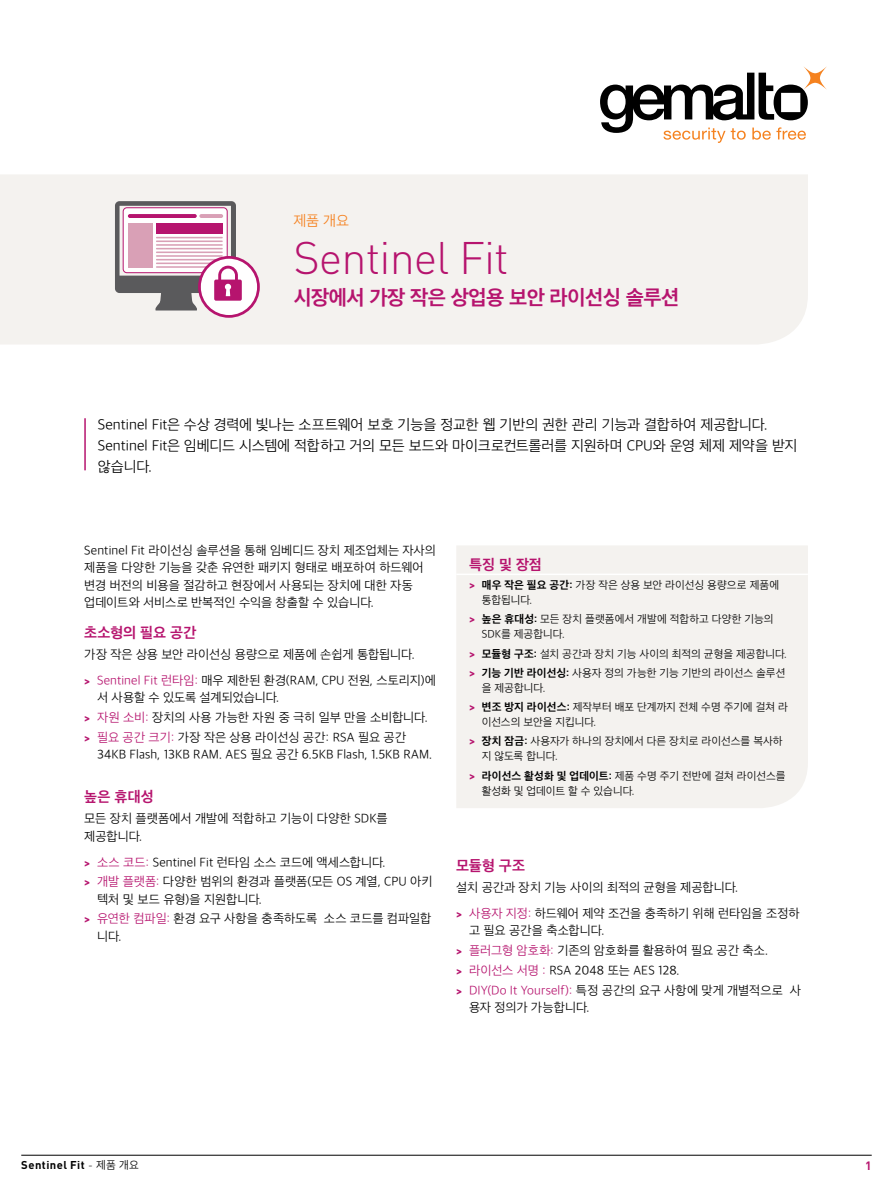
<style>
.page{position:relative;width:893px;height:1191px;background:#fff}
.page>*{position:absolute;margin:0;border:0;box-sizing:border-box;transform-origin:0 0}
.t1{font:300 45px "DIN Pro";letter-spacing:-.02em;color:#b6146e}
.t2{font:700 21px "Apple SD Gothic Neo";letter-spacing:-.02em;color:#b6146e}
.t3{font:300 15px/21px "Apple SD Gothic Neo";letter-spacing:-.005em;color:#000}
.t4{font:700 15px "Apple SD Gothic Neo";letter-spacing:.005em;color:#b6146e}
.t5{font:300 15px "Apple SD Gothic Neo";color:#f58220}
.t6{font:300 12.9px/19.8px "Apple SD Gothic Neo";color:#000}
.t7{font:700 12px "DIN Pro";color:#b6146e}
.t8{font:300 11.25px/19.2px "Apple SD Gothic Neo";color:#000}
.t9{font:700 11.25px "DIN Pro";letter-spacing:.04em;color:#000}
.s1{font-family:"DIN Pro";font-weight:700;font-size:11.25px;color:#b6146e}
.s2{color:#b6146e}
.s3{font-family:"DIN Pro";font-weight:700;color:#b6146e}
.s4{font-weight:700}
.s5{font-weight:300}
.s6{font-family:"Apple SD Gothic Neo";font-weight:300}
</style>
<div class="page">
<hr style="left:21px;top:1155px;width:851px;height:1px;background:#000">
<div style="left:0;top:175px;width:808px;height:169px;background:#f4f2ef"></div>
<hr style="left:84px;top:418px;width:2px;height:52px;background:#b6146e">
<svg style="left:600px;top:66px;width:227px;height:77px"></svg>
<svg style="left:115px;top:201px;width:145px;height:117px"></svg>
<div style="left:456px;top:546px;width:352px;height:262px;background:#f4f2ef"></div>
<hr style="left:456px;top:573px;width:352px;height:2px;background:#fff">
<p class="t5" style="left:293px;top:213px;width:57px">제품 개요</p>
<h1 class="t1" style="left:293px;top:227px;width:217px">Sentinel Fit</h1>
<h2 class="t2" style="left:293px;top:288px;width:387px">시장에서 가장 작은 상업용 보안 라이선싱 솔루션</h2>
<p class="t3" style="left:98px;top:414px;width:701px">Sentinel Fit은 수상 경력에 빛나는 소프트웨어 보호 기능을 정교한 웹 기반의 권한 관리 기능과 결합하여 제공합니다.<br>Sentinel Fit은 임베디드 시스템에 적합하고 거의 모든 보드와 마이크로컨트롤러를 지원하며 CPU와 운영 체제 제약을 받지 않습니다.</p>
<p class="t6" style="left:84px;top:543px;width:353px;line-height:17.2px">Sentinel Fit 라이선싱 솔루션을 통해 임베디드 장치 제조업체는 자사의 제품을 다양한 기능을 갖춘 유연한 패키지 형태로 배포하여 하드웨어 변경 버전의 비용을 절감하고 현장에서 사용되는 장치에 대한 자동 업데이트와 서비스로 반복적인 수익을 창출할 수 있습니다.</p>
<p class="t4" style="left:84px;top:626px;width:114px">초소형의 필요 공간</p>
<p class="t6" style="left:84px;top:642px;width:353px;line-height:25.8px">가장 작은 상용 보안 라이선싱 용량으로 제품에 손쉽게 통합됩니다.<br><span class="s1">&gt;</span> <span class="s2">Sentinel Fit 런타임:</span> 매우 제한된 환경(RAM, CPU 전원, 스토리지)에</p>
<p class="t6" style="left:84px;top:688px;width:345px;text-indent:13px">서 사용할 수 있도록 설계되었습니다.<br><span class="s1">&gt;</span> <span class="s2">자원 소비:</span> 장치의 사용 가능한 자원 중 극히 일부 만을 소비합니다. <span class="s1">&gt;</span> <span class="s2">필요 공간 크기:</span> 가장 작은 상용 라이선싱 공간: RSA 필요 공간</p>
<p class="t6" style="left:97px;top:745px;width:337px">34KB Flash, 13KB RAM. AES 필요 공간 6.5KB Flash, 1.5KB RAM.</p>
<p class="t4" style="left:84px;top:790px;width:71px">높은 휴대성</p>
<p class="t6" style="left:84px;top:811px;width:305px;line-height:17.2px">모든 장치 플랫폼에서 개발에 적합하고 기능이 다양한 SDK를 제공합니다.</p>
<p class="t6" style="left:84px;top:852px;width:350px"><span class="s1">&gt;</span> <span class="s2">소스 코드:</span> Sentinel Fit 런타임 소스 코드에 액세스합니다.<br><span class="s1">&gt;</span> <span class="s2">개발 플랫폼:</span> 다양한 범위의 환경과 플랫폼(모든 OS 계열, CPU 아키</p>
<p class="t6" style="left:84px;top:889px;width:349px;text-indent:13px">텍처 및 보드 유형)을 지원합니다.<br><span class="s1">&gt;</span> <span class="s2">유연한 컴파일:</span> 환경 요구 사항을 충족하도록 소스 코드를 컴파일합</p>
<p class="t6" style="left:97px;top:927px;width:26px">니다.</p>
<p class="t4" style="left:469px;top:558px;width:74px">특징 및 장점</p>
<p class="t8" style="left:482px;top:578px;width:299px;line-height:15px;text-indent:-13px"><span class="s3">&gt;</span> <span class="s4">매우 작은 필요 공간:</span> 가장 작은 상용 보안 라이선싱 용량으로 제품에 통합됩니다.</p>
<p class="t8" style="left:482px;top:612px;width:293px;line-height:15px;text-indent:-13px"><span class="s3">&gt;</span> <span class="s4">높은 휴대성:</span> 모든 장치 플랫폼에서 개발에 적합하고 다양한 기능의<br>SDK를 제공합니다.</p>
<p class="t8" style="left:469px;top:644px;width:319px"><span class="s3">&gt;</span> <span class="s4">모듈형 구조:</span> 설치 공간과 장치 기능 사이의 최적의 균형을 제공합니다. <span class="s3">&gt;</span> <span class="s4">기능 기반 라이선싱:</span> 사용자 정의 가능한 기능 기반의 라이선스 솔루션</p>
<p class="t8" style="left:469px;top:679px;width:320px;text-indent:13px">을 제공합니다.<br><span class="s3">&gt;</span> <span class="s4">변조 방지 라이선스:</span> 제작부터 배포 단계까지 전체 수명 주기에 걸쳐 라</p>
<p class="t8" style="left:469px;top:713px;width:315px;text-indent:13px">이선스의 보안을 지킵니다.<br><span class="s3">&gt;</span> <span class="s4">장치 잠금:</span> 사용자가 하나의 장치에서 다른 장치로 라이선스를 복사하</p>
<p class="t8" style="left:469px;top:747px;width:318px;text-indent:13px">지 않도록 합니다.<br><span class="s3">&gt;</span> <span class="s4">라이선스 활성화 및 업데이트:</span> 제품 수명 주기 전반에 걸쳐 라이선스를</p>
<p class="t8" style="left:482px;top:781px;width:154px">활성화 및 업데이트 할 수 있습니다.</p>
<p class="t4" style="left:456px;top:858px;width:70px">모듈형 구조</p>
<p class="t6" style="left:456px;top:875px;width:345px;line-height:25.8px">설치 공간과 장치 기능 사이의 최적의 균형을 제공합니다.<br><span class="s1">&gt;</span> <span class="s2">사용자 지정:</span> 하드웨어 제약 조건을 충족하기 위해 런타임을 조정하</p>
<p class="t6" style="left:456px;top:921px;width:346px;text-indent:13px">고 필요 공간을 축소합니다.<br><span class="s1">&gt;</span> <span class="s2">플러그형 암호화:</span> 기존의 암호화를 활용하여 필요 공간 축소.<br><span class="s1">&gt;</span> <span class="s2">라이선스 서명 :</span> RSA 2048 또는 AES 128.<br><span class="s1">&gt;</span> <span class="s2">DIY(Do It Yourself):</span> 특정 공간의 요구 사항에 맞게 개별적으로 사</p>
<p class="t6" style="left:469px;top:998px;width:122px">용자 정의가 가능합니다.</p>
<p class="t9" style="left:21px;top:1157px;width:119px">Sentinel Fit <span class="s5">-</span> <span class="s6">제품 개요</span></p>
<p class="t7" style="left:865px;top:1157px;width:8px">1</p>
</div>
